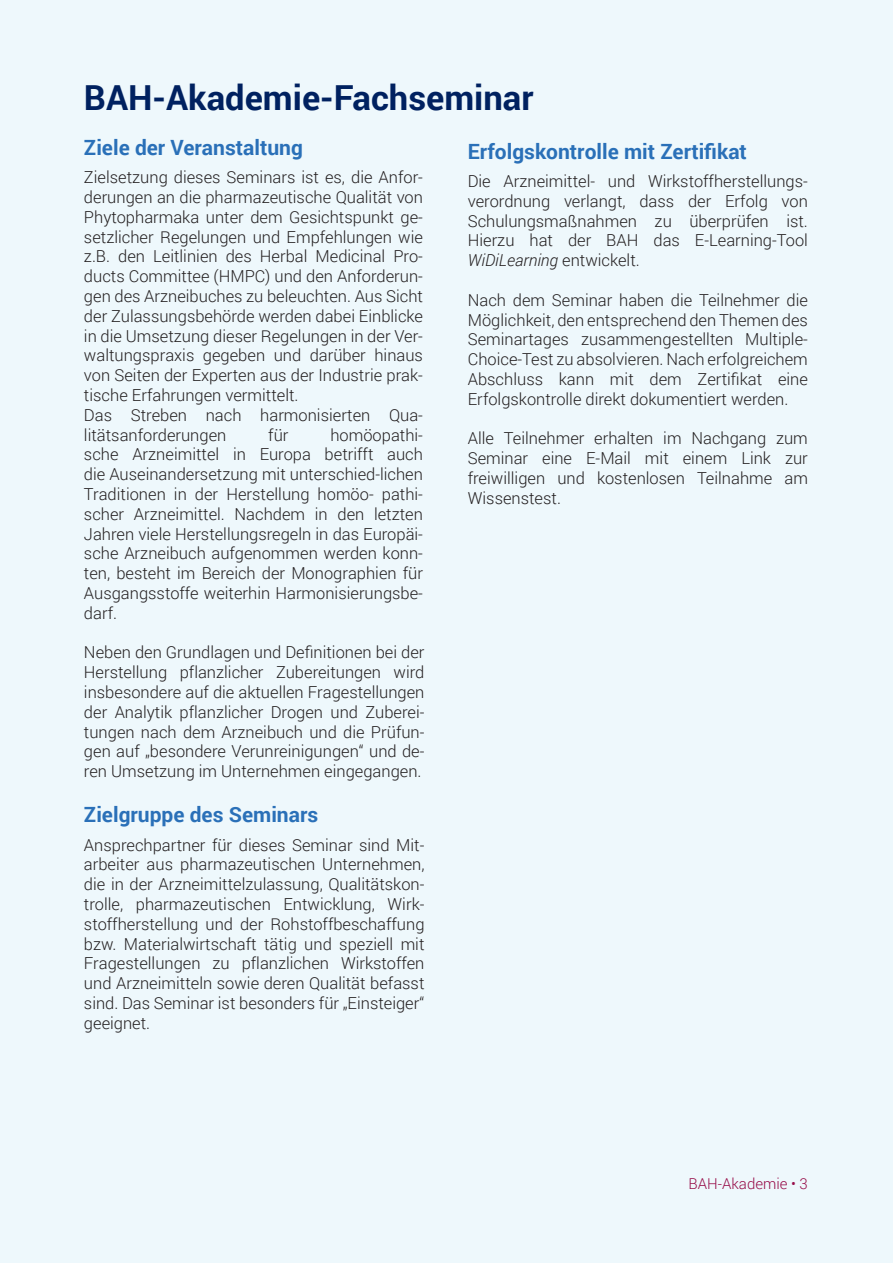
<style>
.page{position:relative;width:893px;height:1263px;background:#eef8fc}
.page>*{position:absolute;margin:0;border:0;box-sizing:border-box;transform-origin:0 0}
.t1{font:700 34.5px "Roboto";color:#002160}
.t2{font:700 21px "Roboto";color:#2a70b8}
.t3{font:300 16.5px/19.8px "Roboto";color:#231f20;text-align:justify}
.t4{font:300 15px "Roboto";color:#970d49}
.s1{font-style:italic}
</style>
<div class="page">
<h1 class="t1" style="left:84px;top:73px;width:451px">BAH-Akademie-Fachseminar</h1>
<p class="t2" style="left:84px;top:133px;width:220px">Ziele der Veranstaltung</p>
<p class="t3" style="left:84px;top:167px;width:341px;text-align:left">Zielsetzung dieses Seminars ist es, die Anfor&shy;derungen an die pharmazeutische Qualität von Phytopharmaka unter dem Gesichtspunkt ge&shy;setzlicher Regelungen und Empfehlungen wie z.B. den Leitlinien des Herbal Medicinal Pro&shy;ducts Committee (HMPC) und den Anforderun&shy;gen des Arzneibuches zu beleuchten. Aus Sicht der Zulassungsbehörde werden dabei Einblicke in die Umsetzung dieser Regelungen in der Ver&shy;waltungspraxis gegeben und darüber hinaus von Seiten der Experten aus der Industrie prak&shy;tische Erfahrungen vermittelt.<br>Das Streben nach harmonisierten Qua&shy;litätsanforderungen</p>
<p class="t2" style="left:468px;top:136px;width:281px">Erfolgskontrolle mit Zertifikat</p>
<p class="t3" style="left:468px;top:171px;width:342px">Die Arzneimittel- und Wirkstoffherstellungs&shy;verordnung verlangt, dass der Erfolg von Schulungsmaßnahmen zu überprüfen ist.<br>Hierzu hat der BAH das E-Learning-Tool <span class="s1">WiDiLearning</span> entwickelt.</p>
<p class="t3" style="left:468px;top:289px;width:342px">Nach dem Seminar haben die Teilnehmer die Möglichkeit, den entsprechend den Themen des Seminartages zusammengestellten Multiple-Choice-Test zu absolvieren. Nach erfolgreichem Abschluss kann mit dem Zertifikat eine Erfolgskontrolle direkt dokumentiert werden.</p>
<p class="t3" style="left:468px;top:428px;width:342px">Alle Teilnehmer erhalten im Nachgang zum Seminar eine E-Mail mit einem Link zur freiwilligen und kostenlosen Teilnahme am Wissenstest.</p>
<p class="t3" style="left:268px;top:424px;width:22px">für</p>
<p class="t3" style="left:84px;top:424px;width:341px;text-indent:246px">homöopathi&shy;sche Arzneimittel in Europa betrifft auch die Auseinandersetzung mit unterschied-lichen Traditionen in der Herstellung homöo- pathi&shy;scher Arzneimittel. Nachdem in den letzten Jahren viele Herstellungsregeln in das Europäi&shy;sche Arzneibuch aufgenommen werden konn&shy;ten, besteht im Bereich der Monographien für Ausgangsstoffe weiterhin Harmonisierungsbe&shy;darf.</p>
<p class="t3" style="left:84px;top:642px;width:342px">Neben den Grundlagen und Definitionen bei der Herstellung pflanzlicher Zubereitungen wird insbesondere auf die aktuellen Fragestellungen der Analytik pflanzlicher Drogen und Zuberei&shy;tungen nach dem Arzneibuch und die Prüfun&shy;gen auf „besondere Verunreinigungen“ und de&shy;ren Umsetzung im Unternehmen eingegangen.</p>
<p class="t2" style="left:84px;top:800px;width:236px">Zielgruppe des Seminars</p>
<p class="t3" style="left:84px;top:834px;width:342px">Ansprechpartner für dieses Seminar sind Mit&shy;arbeiter aus pharmazeutischen Unternehmen, die in der Arzneimittelzulassung, Qualitätskon&shy;trolle, pharmazeutischen Entwicklung, Wirk&shy;stoffherstellung und der Rohstoffbeschaffung bzw. Materialwirtschaft tätig und speziell mit Fragestellungen zu pflanzlichen Wirkstoffen und Arzneimitteln sowie deren Qualität befasst sind. Das Seminar ist besonders für „Einsteiger“ geeignet.</p>
<p class="t4" style="left:689px;top:1174px;width:121px">BAH-Akademie • 3</p>
</div>
